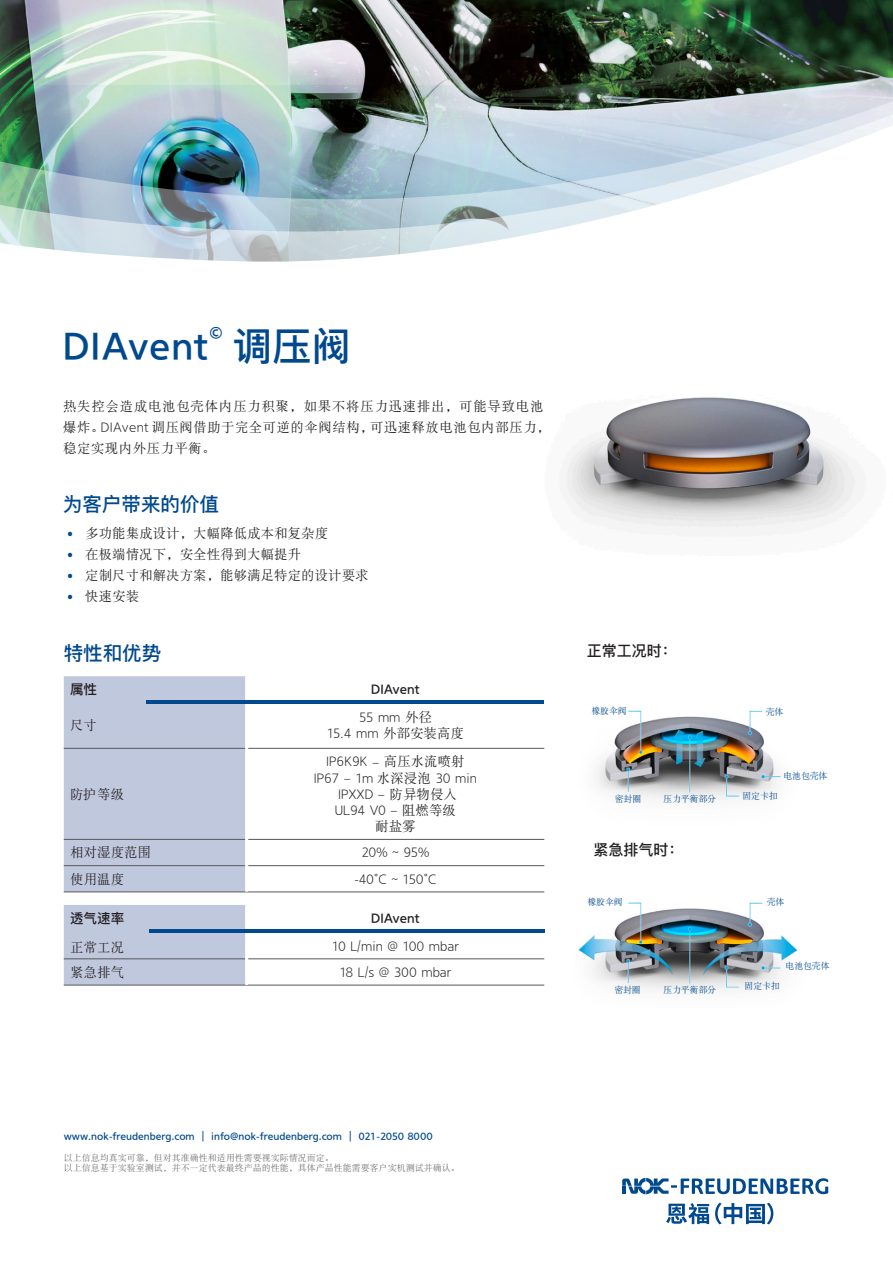
<style>
.page{position:relative;width:893px;height:1263px;background:#fff}
.page>*{position:absolute;margin:0;border:0;box-sizing:border-box;transform-origin:0 0}
.t1{font:39px "DF Qing Gothic SC24 W6";letter-spacing:.015em;color:#01498e}
.t2{font:500 39px "DFP King Gothic GB";color:#01498e}
.t3{font:22.8px "DF Qing Gothic SC24 W6";color:#01498e}
.t4{font:500 19.5px "DFP King Gothic GB";color:#01498e}
.t5{font:500 15px "DFP King Gothic GB";color:#231f20}
.t6{font:13.5px "DF Qing Gothic SC24 W3";color:#231f20}
.t7{font:13.5px "DFP Song W5";color:#231f20}
.t8{font:13.5px/21px "DFP Song W5";letter-spacing:.03em;color:#231f20}
.t9{font:13.5px "DF Qing Gothic SC24 W6";letter-spacing:-.01em;color:#231f20}
.t10{font:500 13.5px "DFP King Gothic GB";color:#231f20}
.t11{font:10.5px "DF Qing Gothic SC24 W6";color:#01498e}
.t12{font:9px/10.8px "DFP Song W5";color:#6c6d70}
.t13{font:9px "DFP Song W5";letter-spacing:-.025em;color:#01498e}
.s1{font-family:"DF Qing Gothic SC24 W3"}
.s2{font-family:"Noto Sans Hans";font-weight:900;color:#01498e}
.s3{font-family:"DFP Song W5"}
.s4{font-family:"Noto Sans Hans";font-weight:300}
.s5{font-family:"Nexa";font-weight:300;font-size:12.75px}
</style>
<div class="page">
<img style="left:0;top:0;width:893px;height:86px">
<svg style="left:666px;top:1203px;width:43px;height:21px"></svg>
<svg style="left:715px;top:1203px;width:58px;height:21px"></svg>
<svg style="left:622px;top:1178px;width:206px;height:16px"></svg>
<svg style="left:0;top:86px;width:893px;height:5px;background:#73857c"></svg>
<img style="left:0;top:91px;width:893px;height:13px">
<svg style="left:0;top:104px;width:893px;height:10px;background:#a2afb0"></svg>
<img style="left:0;top:114px;width:893px;height:148px">
<div style="left:64px;top:676px;width:181px;height:216px;background:#c0c8de"></div>
<svg style="left:248px;top:703px;width:296px;height:189px"></svg>
<hr style="left:64px;top:748px;width:181px;height:1px;background:#57585a">
<hr style="left:248px;top:748px;width:296px;height:1px;background:#57585a">
<hr style="left:64px;top:839px;width:181px;height:1px;background:#57585a">
<hr style="left:248px;top:839px;width:296px;height:1px;background:#57585a">
<hr style="left:64px;top:865px;width:181px;height:1px;background:#57585a">
<hr style="left:248px;top:865px;width:296px;height:1px;background:#57585a">
<hr style="left:64px;top:892px;width:183px;height:1px;background:#57585a">
<hr style="left:247px;top:892px;width:297px;height:1px;background:#57585a">
<hr style="left:146px;top:700px;width:398px;height:3px;background:#01498e">
<svg style="left:64px;top:905px;width:480px;height:80px"></svg>
<hr style="left:64px;top:958px;width:181px;height:1px;background:#57585a">
<hr style="left:248px;top:958px;width:296px;height:1px;background:#57585a">
<hr style="left:64px;top:985px;width:183px;height:1px;background:#57585a">
<hr style="left:247px;top:985px;width:297px;height:1px;background:#57585a">
<hr style="left:245px;top:905px;width:3px;height:25px;background:#fff">
<hr style="left:245px;top:930px;width:3px;height:29px;background:#fff">
<hr style="left:245px;top:959px;width:3px;height:26px;background:#fff">
<hr style="left:149px;top:929px;width:395px;height:3px;background:#01498e">
<img style="left:578px;top:902px;width:219px;height:89px">
<img style="left:596px;top:710px;width:185px;height:90px">
<img style="left:560px;top:397px;width:306px;height:140px">
<p class="t1" style="left:63px;top:323px;width:147px">DIAvent</p>
<p class="t3" style="left:209px;top:320px;width:15px">©</p>
<p class="t2" style="left:233px;top:325px;width:119px">调压阀</p>
<p class="t8" style="left:63px;top:396px;width:489px">热失控会造成电池包壳体内压力积聚，如果不将压力迅速排出，可能导致电池爆炸。<span class="s1">DIAvent</span> 调压阀借助于完全可逆的伞阀结构，可迅速释放电池包内部压力，稳定实现内外压力平衡。</p>
<p class="t4" style="left:63px;top:494px;width:157px">为客户带来的价值</p>
<p class="t7" style="left:67px;top:526px;width:262px"><span class="s2">•</span> 多功能集成设计，大幅降低成本和复杂度</p>
<p class="t7" style="left:67px;top:547px;width:235px"><span class="s2">•</span> 在极端情况下，安全性得到大幅提升</p>
<p class="t7" style="left:67px;top:568px;width:303px"><span class="s2">•</span> 定制尺寸和解决方案，能够满足特定的设计要求</p>
<p class="t7" style="left:67px;top:589px;width:73px"><span class="s2">•</span> 快速安装</p>
<p class="t4" style="left:64px;top:643px;width:99px">特性和优势</p>
<p class="t10" style="left:70px;top:682px;width:28px">属性</p>
<p class="t9" style="left:371px;top:681px;width:50px">DIAvent</p>
<p class="t7" style="left:70px;top:718px;width:28px">尺寸</p>
<p class="t6" style="left:359px;top:709px;width:75px">55 mm <span class="s3">外径</span></p>
<p class="t6" style="left:327px;top:725px;width:139px">15.4 mm <span class="s3">外部安装高度</span></p>
<p class="t7" style="left:70px;top:787px;width:55px">防护等级</p>
<p class="t6" style="left:326px;top:754px;width:140px">IP6K9K <span class="s4">–</span> <span class="s3">高压水流喷射</span></p>
<p class="t6" style="left:314px;top:770px;width:164px">IP67 <span class="s4">–</span> 1m <span class="s3">水深浸泡</span> 30 min</p>
<p class="t6" style="left:338px;top:786px;width:120px">IPXXD <span class="s4">–</span> <span class="s3">防异物侵入</span></p>
<p class="t6" style="left:335px;top:802px;width:123px">UL94 V0 <span class="s4">–</span> <span class="s3">阻燃等级</span></p>
<p class="t7" style="left:375px;top:819px;width:42px">耐盐雾</p>
<p class="t7" style="left:70px;top:846px;width:82px">相对湿度范围</p>
<p class="t6" style="left:361px;top:845px;width:69px">20% ~ 95%</p>
<p class="t7" style="left:70px;top:872px;width:55px">使用温度</p>
<p class="t6" style="left:354px;top:871px;width:83px">-40<span class="s5">°</span>C ~ 150<span class="s5">°</span>C</p>
<p class="t10" style="left:70px;top:910px;width:55px">透气速率</p>
<p class="t9" style="left:371px;top:910px;width:50px">DIAvent</p>
<p class="t7" style="left:70px;top:940px;width:55px">正常工况</p>
<p class="t6" style="left:332px;top:938px;width:129px">10 L/min @ 100 mbar</p>
<p class="t7" style="left:70px;top:965px;width:55px">紧急排气</p>
<p class="t6" style="left:339px;top:964px;width:114px">18 L/s @ 300 mbar</p>
<p class="t5" style="left:587px;top:643px;width:91px">正常工况时：</p>
<p class="t13" style="left:591px;top:706px;width:37px">橡胶伞阀</p>
<p class="t13" style="left:766px;top:707px;width:19px">壳体</p>
<p class="t13" style="left:783px;top:771px;width:46px">电池包壳体</p>
<p class="t13" style="left:615px;top:794px;width:28px">密封圈</p>
<p class="t13" style="left:663px;top:794px;width:54px">压力平衡部分</p>
<p class="t13" style="left:742px;top:791px;width:37px">固定卡扣</p>
<p class="t5" style="left:594px;top:842px;width:91px">紧急排气时：</p>
<p class="t13" style="left:587px;top:897px;width:37px">橡胶伞阀</p>
<p class="t13" style="left:614px;top:985px;width:28px">密封圈</p>
<p class="t13" style="left:663px;top:985px;width:54px">压力平衡部分</p>
<p class="t13" style="left:767px;top:898px;width:19px">壳体</p>
<p class="t13" style="left:786px;top:961px;width:46px">电池包壳体</p>
<p class="t13" style="left:745px;top:981px;width:37px">固定卡扣</p>
<p class="t11" style="left:64px;top:1130px;width:371px">www.nok-freudenberg.com | info@nok-freudenberg.com | 021-2050 8000</p>
<p class="t12" style="left:64px;top:1152px;width:398px">以上信息均真实可靠，但对其准确性和适用性需要视实际情况而定。<br>以上信息基于实验室测试，并不一定代表最终产品的性能，具体产品性能需要客户实机测试并确认。</p>
</div>
